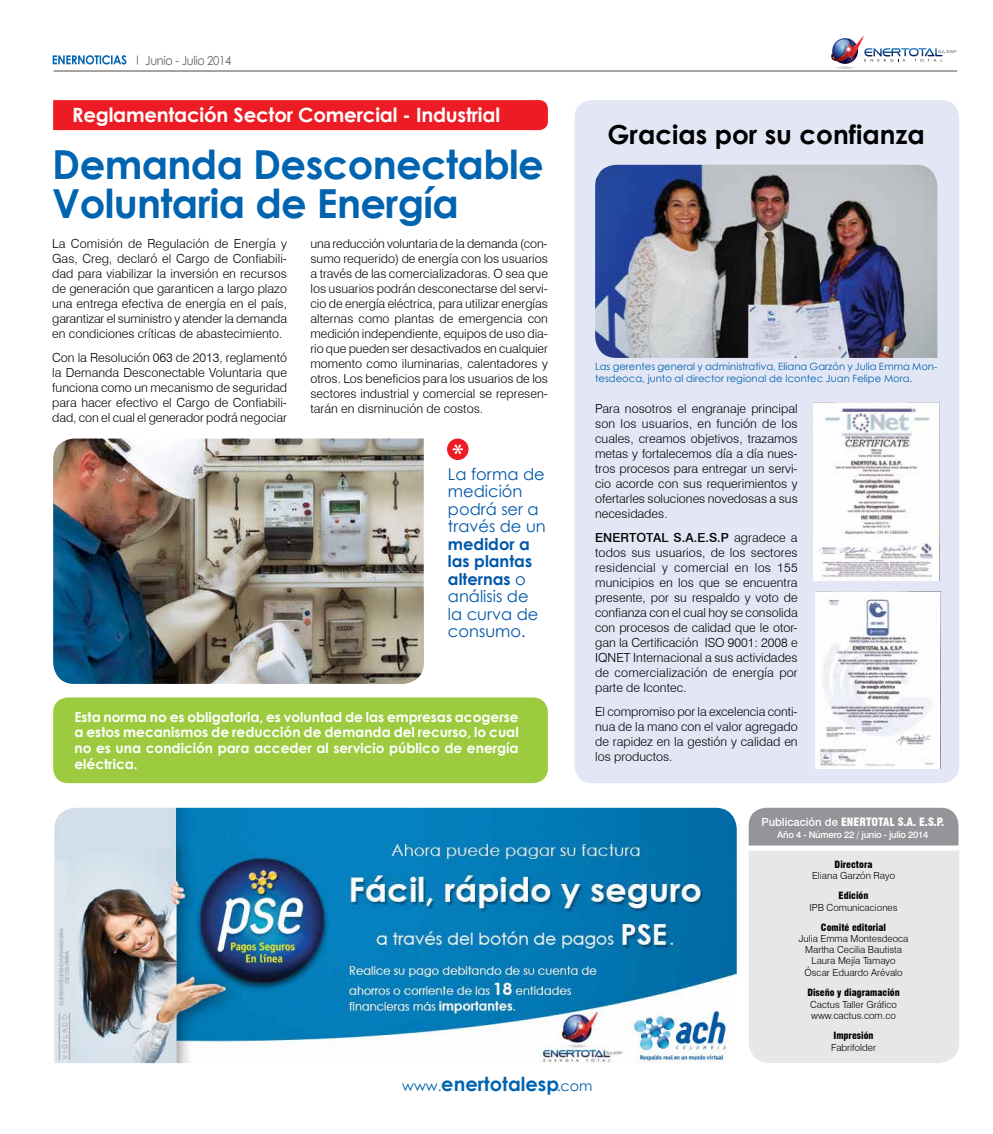
<style>
.page{position:relative;width:993px;height:1134px;background:#fff}
.page>*{position:absolute;margin:0;border:0;box-sizing:border-box;transform-origin:0 0}
.t1{font:700 40px/38.8px "Century Gothic";letter-spacing:-.015em;color:#0064b0}
.t2{font:700 26.25px "Century Gothic";color:#000}
.t3{font:700 19.75px "Century Gothic";letter-spacing:-.01em;color:#fff}
.t4{font:700 19.38px "Century Gothic";color:#0064b0}
.t5{font:16.25px/17.5px "Century Gothic";color:#0057a8}
.t6{font:700 13.75px/15.8px "Century Gothic";color:#fff;text-align:justify}
.t7{font:300 12.5px/15px "Swiss 721 BT";color:#000;text-align:justify}
.t8{font:12.38px "Century Gothic";letter-spacing:-.025em;color:#616264;scale:.91 1}
.t9{font:900 condensed 11.25px "Swiss 721 BT";color:#fff}
.t10{font:10px/12px "Century Gothic";color:#0064b0}
.t11{font:300 9.75px/11.4px "Swiss 721 BT";color:#000;text-align:center}
.t12{font:900 condensed 9.75px "Swiss 721 BT";color:#000}
.t13{font:500 9.38px "Swiss 721 BT";letter-spacing:-.025em;color:#fff}
.s1{font-weight:700}
.s2{font-weight:500}
.s3{font-weight:500;font-stretch:normal}
.s4{font-weight:400;font-size:14.25px}
</style>
<div class="page">
<svg style="left:53px;top:55px;width:73px;height:10px"></svg>
<img style="left:831px;top:36px;width:125px;height:33px">
<hr style="left:54px;top:71px;width:902px;height:1px;background:#4d4d4f">
<div style="left:574px;top:100px;width:384px;height:683px;background:#e3e6f4;border-radius:18px"></div>
<svg style="left:748px;top:808px;width:210px;height:255px;background:#dadbdd"></svg>
<div style="left:447px;top:438px;width:21px;height:22px;background:#ed1c24;border-radius:50%"></div>
<svg style="left:452px;top:445px;width:11px;height:9px"></svg>
<div style="left:53px;top:100px;width:494px;height:30px;background:#ed1c24"></div>
<img style="left:53px;top:438px;width:370px;height:246px">
<div style="left:53px;top:697px;width:494px;height:86px;background:#9ccb40;border-radius:15px"></div>
<img style="left:815px;top:591px;width:124px;height:177px">
<img style="left:813px;top:403px;width:126px;height:177px">
<img style="left:595px;top:165px;width:342px;height:193px">
<img style="left:54px;top:808px;width:682px;height:255px">
<p class="t8" style="left:145px;top:53px;width:96px">Junio - Julio 2014</p>
<h3 class="t3" style="left:72px;top:102px;width:429px">Reglamentación Sector Comercial - Industrial</h3>
<h1 class="t1" style="left:52px;top:144px;width:493px">Demanda Desconectable<br>Voluntaria de Energía</h1>
<p class="t7" style="left:52px;top:236px;width:236px">La Comisión de Regulación de Energía y Gas, Creg, declaró el Cargo de Confiabili&shy;dad para viabilizar la inversión en recursos de generación que garanticen a largo plazo una entrega efectiva de energía en el país, garantizar el suministro y atender la demanda en condiciones críticas de abastecimiento.</p>
<p class="t7" style="left:52px;top:350px;width:236px">Con la Resolución 063 de 2013, reglamentó la Demanda Desconectable Voluntaria que funciona como un mecanismo de seguridad para hacer efectivo el Cargo de Confiabili&shy;dad, con el cual el generador podrá negociar</p>
<p class="t7" style="left:310px;top:236px;width:239px">una reducción voluntaria de la demanda (con&shy;sumo requerido) de energía con los usuarios a través de las comercializadoras. O sea que los usuarios podrán desconectarse del servi&shy;cio de energía eléctrica, para utilizar energías alternas como plantas de emergencia con medición independiente, equipos de uso dia&shy;rio que pueden ser desactivados en cualquier momento como iluminarias, calentadores y otros. Los beneficios para los usuarios de los sectores industrial y comercial se represen&shy;tarán en disminución de costos.</p>
<h3 class="t5" style="left:448px;top:465px;width:99px">La forma de medición podrá ser a través de un</h3>
<h3 class="t5" style="left:448px;top:535px;width:92px"><span class="s1">medidor a las plantas alternas</span> o análisis de la curva de consumo.</h3>
<p class="t6" style="left:74px;top:708px;width:445px">Esta norma no es obligatoria, es voluntad de las empresas acogerse a estos mecanismos de reducción de demanda del recurso, lo cual no es una condición para acceder al servicio público de energía eléctrica.</p>
<h2 class="t2" style="left:607px;top:118px;width:319px">Gracias por su confianza</h2>
<p class="t10" style="left:595px;top:360px;width:343px">Las gerentes general y administrativa, Eliana Garzón y Julia Emma Mon&shy;tesdeoca, junto al director regional de Icontec Juan Felipe Mora.</p>
<p class="t7" style="left:595px;top:401px;width:204px">Para nosotros el engranaje principal son los usuarios, en función de los cuales, creamos objetivos, trazamos metas y fortalecemos día a día nues&shy;tros procesos para entregar un servi&shy;cio acorde con sus requerimientos y ofertarles soluciones novedosas a sus necesidades.</p>
<p class="t7" style="left:595px;top:530px;width:204px"><span class="s2">ENERTOTAL S.A.E.S.P</span> agradece a todos sus usuarios, de los sectores residencial y comercial en los 155 municipios en los que se encuentra presente, por su respaldo y voto de confianza con el cual hoy se consolida con procesos de calidad que le otor&shy;gan la Certificación ISO 9001: 2008 e IQNET Internacional a sus actividades de comercialización de energía por parte de Icontec.</p>
<p class="t7" style="left:595px;top:704px;width:204px">El compromiso por la excelencia conti&shy;nua de la mano con el valor agregado de rapidez en la gestión y calidad en los productos.</p>
<p class="t9" style="left:761px;top:815px;width:184px"><span class="s3">Publicación de</span> ENERTOTAL S.A. E.S.P.</p>
<p class="t13" style="left:777px;top:829px;width:152px">Año 4 - Número 22 / junio - julio 2014</p>
<p class="t12" style="left:834px;top:859px;width:39px">Directora</p>
<p class="t11" style="left:811px;top:870px;width:85px">Eliana Garzón Rayo</p>
<p class="t12" style="left:838px;top:890px;width:31px">Edición</p>
<p class="t11" style="left:809px;top:901px;width:89px">IPB Comunicaciones</p>
<p class="t12" style="left:820px;top:921px;width:67px">Comité editorial</p>
<p class="t11" style="left:798px;top:933px;width:111px">Julia Emma Montesdeoca<br>Martha Cecilia Bautista<br>Laura Mejía Tamayo<br>Óscar Eduardo Arévalo</p>
<p class="t12" style="left:807px;top:987px;width:94px">Diseño y diagramación</p>
<p class="t11" style="left:809px;top:998px;width:88px;line-height:11.8px;text-align:left">Cactus Taller Gráfico www.cactus.com.co</p>
<p class="t12" style="left:833px;top:1030px;width:42px">Impresión</p>
<p class="t11" style="left:830px;top:1041px;width:47px">Fabrifolder</p>
<h3 class="t4" style="left:402px;top:1072px;width:191px"><span class="s4">www.</span>enertotalesp<span class="s4">.com</span></h3>
</div>
